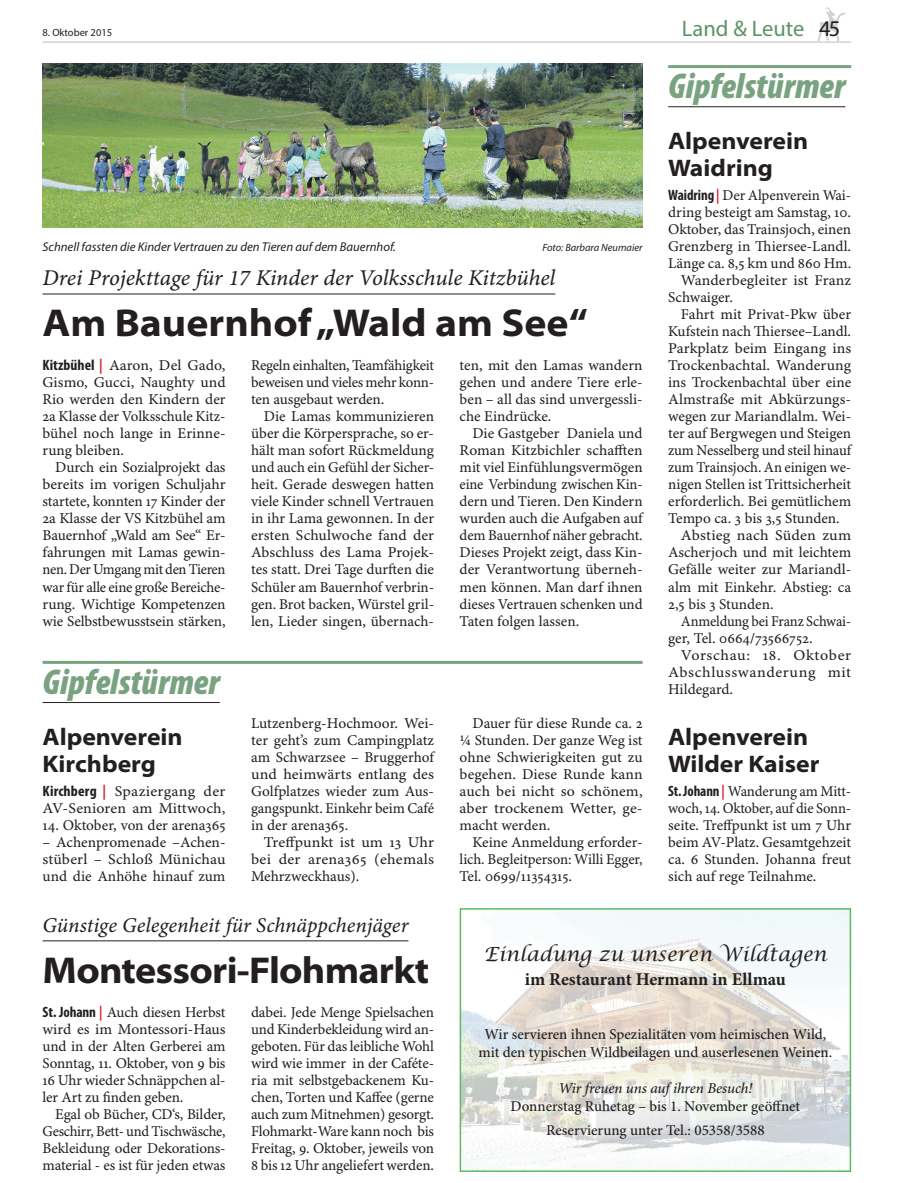
<style>
.page{position:relative;width:898px;height:1183px;background:#fff}
.page>*{position:absolute;margin:0;border:0;box-sizing:border-box;transform-origin:0 0}
._01_HL_3Sp{font:700 semi-expanded 39px "Myriad Pro";color:#231f20}
._01_HL_3Sp-2{font:700 semi-expanded 37.5px "Myriad Pro";letter-spacing:-.02em;color:#231f20}
.TITEL_NEU{font:italic 900 condensed 36px "Myriad Pro";color:#79a380}
._01_HL_1Sp{font:700 semi-expanded 24px/27px "Myriad Pro";color:#231f20}
._01_Schlagzeile{font:22.5px "Minion Pro It Capt";color:#231f20}
.t1{font:22.5px "Myriad Pro";color:#5c9366}
._01_Schlagzeile-2{font:21px "Minion Pro It Capt";letter-spacing:-.005em;color:#231f20}
.t2{font:italic 19.5px "Lucida Calligraphy";color:#231f20}
.t3{font:700 18px "Minion Pro";color:#231f20}
._02_FT{font:15px/17px "Minion Pro Capt";letter-spacing:-.005em;color:#231f20;text-align:justify}
._02_FT_mit_Ortsangab{font:15px/17px "Minion Pro Capt";color:#231f20;text-align:justify}
.t4{font:500 15px/18px "Minion Pro";color:#231f20;text-align:center}
._02_FT-2{font:15px/17px "Minion Pro Capt";letter-spacing:-.005em;color:#231f20;text-align:justify;scale:1.05 1}
._02_FT-3{font:15px/17px "Minion Pro Capt";letter-spacing:-.005em;color:#231f20;text-align:justify;scale:1.04 1}
._02_FT_mit_Ortsangab-2{font:15px/17px "Minion Pro Capt";color:#231f20;scale:1.05 1}
._02_FT-4{font:15px/17px "Minion Pro Capt";letter-spacing:-.005em;color:#231f20;scale:.95 1}
._03_BU{font:italic 12.75px "Myriad Pro";color:#231f20}
._03_BU-2{font:italic 10.5px "Myriad Pro";color:#231f20}
.t5{font:10.5px "Myriad Pro";color:#231f20}
.s1{color:#231f20}
.s2{font-family:"Myriad Pro";font-weight:700;font-stretch:condensed}
.s3{font-family:"Minion Pro Bold Capt";color:#d1232a}
.s4{font-style:italic}
</style>
<div class="page">
<svg style="left:817px;top:7px;width:28px;height:34px"></svg>
<hr style="left:43px;top:41px;width:807px;height:2px;background:#d1d2d4">
<hr style="left:43px;top:940px;width:365px;height:1px;background:#231f20">
<hr style="left:43px;top:293px;width:512px;height:1px;background:#231f20">
<img style="left:43px;top:64px;width:599px;height:163px">
<hr style="left:43px;top:660px;width:599px;height:3px;background:#79a380">
<hr style="left:43px;top:702px;width:177px;height:1px;background:#231f20">
<hr style="left:668px;top:65px;width:182px;height:3px;background:#79a380">
<hr style="left:668px;top:106px;width:177px;height:1px;background:#231f20">
<img style="left:462px;top:910px;width:385px;height:258px">
<div style="left:459px;top:907px;width:391px;height:264px;border:2px solid #40ae49"></div>
<p class="t5" style="left:43px;top:26px;width:71px">8. Oktober 2015</p>
<p class="t1" style="left:681px;top:15px;width:160px">Land &amp; Leute <span class="s1">45</span></p>
<p class="_03_BU" style="left:43px;top:239px;width:355px">Schnell fassten die Kinder Vertrauen zu den Tieren auf dem Bauernhof.</p>
<p class="_03_BU-2" style="left:542px;top:241px;width:102px">Foto: Barbara Neumaier</p>
<p class="_01_Schlagzeile" style="left:43px;top:264px;width:514px">Drei Projekttage für 17 Kinder der Volksschule Kitzbühel</p>
<p class="_01_HL_3Sp" style="left:43px;top:301px;width:546px">Am Bauernhof „Wald am See“</p>
<p class="_02_FT_mit_Ortsangab" style="left:43px;top:357px;width:184px"><span class="s2">Kitzbühel</span> <span class="s3">|</span> Aaron, Del Gado, Gismo, Gucci, Naughty und Rio werden den Kindern der 2a Klasse der Volksschule Kitz&shy;bühel noch lange in Erinne&shy;rung bleiben.</p>
<p class="_02_FT" style="left:43px;top:459px;width:184px;text-indent:13px">Durch ein Sozialprojekt das bereits im vorigen Schuljahr startete, konnten 17 Kinder der 2a Klasse der VS Kitzbühel am Bauernhof „Wald am See“ Er&shy;fahrungen mit Lamas gewin&shy;nen. Der Umgang mit den Tieren war für alle eine große Bereiche&shy;rung. Wichtige Kompetenzen wie Selbstbewusstsein stärken,</p>
<p class="TITEL_NEU" style="left:43px;top:662px;width:179px">Gipfelstürmer</p>
<p class="_01_HL_1Sp" style="left:43px;top:723px;width:141px">Alpenverein<br>Kirchberg</p>
<p class="_02_FT_mit_Ortsangab-2" style="left:43px;top:783px;width:176px"><span class="s2">Kirchberg</span> <span class="s3">|</span> Spaziergang der<br>AV-Senioren am Mittwoch,</p>
<p class="_02_FT_mit_Ortsangab" style="left:43px;top:817px;width:184px">14. Oktober, von der arena365</p>
<p class="_02_FT_mit_Ortsangab" style="left:43px;top:834px;width:184px">– Achenpromenade –Achen&shy;stüberl – Schloß Münichau und die Anhöhe hinauf zum</p>
<p class="_02_FT" style="left:251px;top:357px;width:184px">Regeln einhalten, Teamfähigkeit beweisen und vieles mehr konn&shy;ten ausgebaut werden.</p>
<p class="_02_FT" style="left:251px;top:408px;width:184px;text-indent:13px">Die Lamas kommunizieren über die Körpersprache, so er&shy;hält man sofort Rückmeldung und auch ein Gefühl der Sicher&shy;heit. Gerade deswegen hatten viele Kinder schnell Vertrauen in ihr Lama gewonnen. In der ersten Schulwoche fand der Abschluss des Lama Projek&shy;tes statt. Drei Tage durften die Schüler am Bauernhof verbrin&shy;gen. Brot backen, Würstel gril&shy;len, Lieder singen, übernach-</p>
<p class="_02_FT" style="left:459px;top:357px;width:184px">ten, mit den Lamas wandern gehen und andere Tiere erle&shy;ben – all das sind unvergessli&shy;che Eindrücke.</p>
<p class="_02_FT" style="left:459px;top:425px;width:184px;text-indent:13px">Die Gastgeber Daniela und Roman Kitzbichler schafften mit viel Einfühlungsvermögen eine Verbindung zwischen Kin&shy;dern und Tieren. Den Kindern wurden auch die Aufgaben auf dem Bauernhof näher gebracht.<br>Dieses Projekt zeigt, dass Kin&shy;der Verantwortung überneh&shy;men können. Man darf ihnen dieses Vertrauen schenken und Taten folgen lassen.</p>
<p class="_02_FT_mit_Ortsangab" style="left:251px;top:715px;width:184px">Lutzenberg-Hochmoor. Wei&shy;ter geht’s zum Campingplatz am Schwarzsee – Bruggerhof und heimwärts entlang des Golfplatzes wieder zum Aus&shy;gangspunkt. Einkehr beim Café in der arena365.</p>
<p class="_02_FT-3" style="left:251px;top:834px;width:177px;text-indent:13px">Treffpunkt ist um 13 Uhr bei der arena365 (ehemals Mehrzweckhaus).</p>
<p class="_02_FT" style="left:459px;top:715px;width:184px;text-indent:13px">Dauer für diese Runde ca. 2 ¼ Stunden. Der ganze Weg ist ohne Schwierigkeiten gut zu begehen. Diese Runde kann auch bei nicht so schönem, aber trockenem Wetter, ge&shy;macht werden.</p>
<p class="_02_FT" style="left:459px;top:834px;width:184px;text-indent:13px">Keine Anmeldung erforder&shy;lich. Begleitperson: Willi Egger, Tel. 0699/11354315.</p>
<p class="TITEL_NEU" style="left:668px;top:67px;width:179px">Gipfelstürmer</p>
<p class="_01_HL_1Sp" style="left:668px;top:127px;width:141px">Alpenverein<br>Waidring</p>
<p class="_02_FT_mit_Ortsangab" style="left:668px;top:187px;width:184px"><span class="s2">Waidring</span> <span class="s3">|</span> Der Alpenverein Wai&shy;dring besteigt am Samstag, 10.<br>Oktober, das Trainsjoch, einen Grenzberg in Thiersee-Landl.<br>Länge ca. 8,5 km und 860 Hm.</p>
<p class="_02_FT" style="left:668px;top:272px;width:184px;text-indent:13px">Wanderbegleiter ist Franz<br>Schwaiger.</p>
<p class="_02_FT" style="left:668px;top:306px;width:184px;text-indent:13px">Fahrt mit Privat-Pkw über Kufstein nach Thiersee–Landl.<br>Parkplatz beim Eingang ins Trockenbachtal. Wanderung ins Trockenbachtal über eine Almstraße mit Abkürzungs&shy;wegen zur Mariandlalm. Wei&shy;ter auf Bergwegen und Steigen zum Nesselberg und steil hinauf zum Trainsjoch. An einigen we&shy;nigen Stellen ist Trittsicherheit erforderlich. Bei gemütlichem Tempo ca. 3 bis 3,5 Stunden.</p>
<p class="_02_FT-2" style="left:668px;top:527px;width:176px;text-indent:13px">Abstieg nach Süden zum Ascherjoch und mit leichtem Gefälle weiter zur Mariandl&shy;alm mit Einkehr. Abstieg: ca 2,5 bis 3 Stunden.</p>
<p class="_02_FT-4" style="left:668px;top:612px;width:194px;text-indent:13px">Anmeldung bei Franz Schwai&shy;ger, Tel. 0664/73566752.</p>
<p class="_02_FT-2" style="left:668px;top:646px;width:176px;text-indent:13px">Vorschau: 18. Oktober Abschlusswanderung mit Hildegard.</p>
<p class="_01_HL_1Sp" style="left:668px;top:723px;width:153px">Alpenverein<br>Wilder Kaiser</p>
<p class="_02_FT_mit_Ortsangab" style="left:668px;top:783px;width:184px"><span class="s2">St. Johann</span> <span class="s3">|</span> Wanderung am Mitt&shy;woch, 14. Oktober, auf die Sonn&shy;seite. Treffpunkt ist um 7 Uhr beim AV-Platz. Gesamtgehzeit ca. 6 Stunden. Johanna freut sich auf rege Teilnahme.</p>
<p class="_01_Schlagzeile-2" style="left:43px;top:912px;width:367px">Günstige Gelegenheit für Schnäppchenjäger</p>
<p class="_01_HL_3Sp-2" style="left:43px;top:948px;width:388px">Montessori-Flohmarkt</p>
<p class="_02_FT_mit_Ortsangab" style="left:43px;top:1004px;width:184px"><span class="s2">St. Johann</span> <span class="s3">|</span> Auch diesen Herbst wird es im Montessori-Haus und in der Alten Gerberei am Sonntag, 11. Oktober, von 9 bis 16 Uhr wieder Schnäppchen al&shy;ler Art zu finden geben.</p>
<p class="_02_FT" style="left:43px;top:1106px;width:184px;text-indent:13px">Egal ob Bücher, CD‘s, Bilder, Geschirr, Bett- und Tischwäsche, Bekleidung oder Dekorations&shy;material - es ist für jeden etwas</p>
<p class="_02_FT" style="left:251px;top:1004px;width:184px">dabei. Jede Menge Spielsachen und Kinderbekleidung wird an&shy;geboten. Für das leibliche Wohl wird wie immer in der Caféte&shy;ria mit selbstgebackenem Ku&shy;chen, Torten und Kaffee (gerne auch zum Mitnehmen) gesorgt.<br>Flohmarkt-Ware kann noch bis Freitag, 9. Oktober, jeweils von 8 bis 12 Uhr angeliefert werden.</p>
<p class="t2" style="left:483px;top:942px;width:344px">Einladung zu unseren Wildtagen</p>
<p class="t3" style="left:524px;top:966px;width:262px">im Restaurant Hermann in Ellmau</p>
<p class="t4" style="left:478px;top:1025px;width:355px">Wir servieren ihnen Spezialitäten vom heimischen Wild, mit den typischen Wildbeilagen und auserlesenen Weinen.</p>
<p class="t4" style="left:510px;top:1079px;width:291px"><span class="s4">Wir freuen uns auf ihren Besuch!<br></span>Donnerstag Ruhetag – bis 1. November geöffnet</p>
<p class="t4" style="left:546px;top:1121px;width:220px">Reservierung unter Tel.: 05358/3588</p>
</div>
